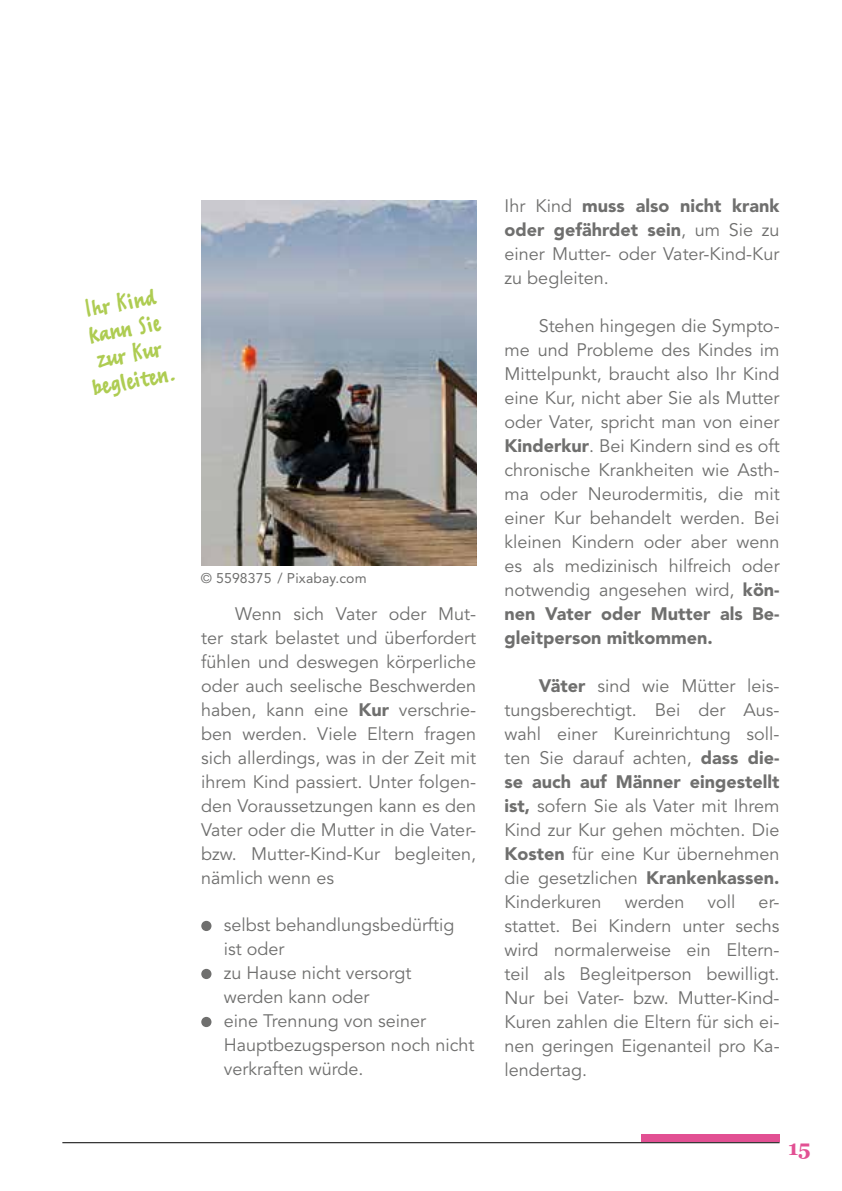
<style>
.page{position:relative;width:842px;height:1191px;background:#fff}
.page>*{position:absolute;margin:0;border:0;box-sizing:border-box;transform-origin:0 0}
.t1{font:28px/26px "Erikrighthand OT";color:#aecc52;text-align:center}
.t2{font:700 21px "Georgia";color:#e25093}
.t3{font:18px/24px "Avenir LT Std";color:#6f6f6e;text-align:justify}
.t4{font:14px "Avenir LT Std";letter-spacing:.01em;color:#6f6f6e}
.s1{font-weight:900}
</style>
<div class="page">
<div style="left:641px;top:1134px;width:139px;height:8px;background:#e25093"></div>
<hr style="left:62px;top:1142px;width:718px;height:1px;background:#000">
<svg style="left:201px;top:921px;width:10px;height:10px"></svg>
<svg style="left:201px;top:969px;width:10px;height:10px"></svg>
<svg style="left:201px;top:1017px;width:10px;height:10px"></svg>
<img style="left:201px;top:200px;width:275px;height:365px">
<h1 class="t1" style="left:77px;top:297px;width:85px;rotate:-10deg">Ihr Kind kann Sie zur Kur begleiten.</h1>
<p class="t4" style="left:201px;top:570px;width:167px">© 5598375 / Pixabay.com</p>
<p class="t3" style="left:201px;top:602px;width:277px;text-indent:34px">Wenn sich Vater oder Mut&shy;ter stark belastet und überfordert fühlen und deswegen körperliche oder auch seelische Beschwerden haben, kann eine <span class="s1">Kur</span> verschrie&shy;ben werden. Viele Eltern fragen sich allerdings, was in der Zeit mit ihrem Kind passiert. Unter folgen&shy;den Voraussetzungen kann es den Vater oder die Mutter in die Vater&shy;bzw. Mutter-Kind-Kur begleiten, nämlich wenn es</p>
<p class="t3" style="left:224px;top:913px;width:252px;text-align:left">selbst behandlungsbedürftig ist oder<br>zu Hause nicht versorgt werden kann oder<br>eine Trennung von seiner<br>Hauptbezugsperson noch nicht verkraften würde.</p>
<p class="t3" style="left:505px;top:194px;width:276px">Ihr Kind <span class="s1">muss also nicht krank oder gefährdet sein</span>, um Sie zu einer Mutter- oder Vater-Kind-Kur zu begleiten.</p>
<p class="t3" style="left:505px;top:314px;width:276px;text-indent:34px">Stehen hingegen die Sympto&shy;me und Probleme des Kindes im Mittelpunkt, braucht also Ihr Kind eine Kur, nicht aber Sie als Mutter oder Vater, spricht man von einer <span class="s1">Kinderkur</span>. Bei Kindern sind es oft chronische Krankheiten wie Asth&shy;ma oder Neurodermitis, die mit einer Kur behandelt werden. Bei kleinen Kindern oder aber wenn es als medizinisch hilfreich oder notwendig angesehen wird, <span class="s1">kön&shy;nen Vater oder Mutter als Be&shy;gleitperson mitkommen.</span></p>
<p class="t3" style="left:505px;top:674px;width:276px;text-indent:34px"><span class="s1">Väter</span> sind wie Mütter leis&shy;tungsberechtigt. Bei der Aus&shy;wahl einer Kureinrichtung soll&shy;ten Sie darauf achten, <span class="s1">dass die&shy;se auch auf Männer eingestellt ist,</span> sofern Sie als Vater mit Ihrem Kind zur Kur gehen möchten. Die <span class="s1">Kosten</span> für eine Kur übernehmen die gesetzlichen <span class="s1">Krankenkassen.<br></span>Kinderkuren</p>
<p class="t3" style="left:625px;top:890px;width:61px">werden</p>
<p class="t3" style="left:707px;top:890px;width:29px">voll</p>
<p class="t3" style="left:505px;top:890px;width:276px;text-indent:254px">er&shy;stattet. Bei Kindern unter sechs wird normalerweise ein Eltern&shy;teil als Begleitperson bewilligt.<br>Nur bei Vater- bzw. Mutter-Kind-Kuren zahlen die Eltern für sich ei&shy;nen geringen Eigenanteil pro Ka&shy;lendertag.</p>
<p class="t2" style="left:788px;top:1131px;width:24px">15</p>
</div>
